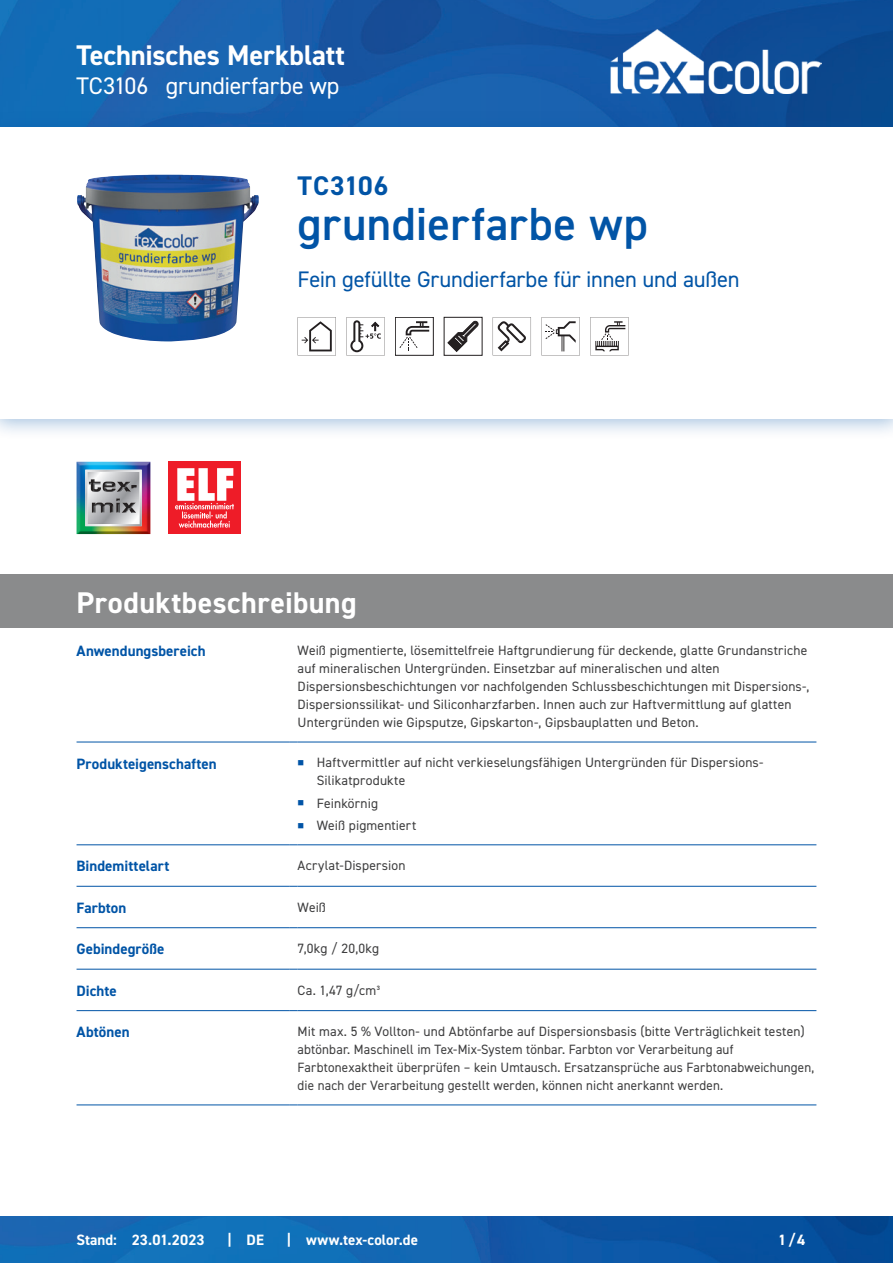
<style>
.page{position:relative;width:893px;height:1263px;background:#fff}
.page>*{position:absolute;margin:0;border:0;box-sizing:border-box;transform-origin:0 0}
.CB_AF_Produktname{font:600 46.5px "DIN2014";letter-spacing:.01em;color:#0154a6}
.CB_AF_Kapitel_Uebers{font:700 30px "DIN2014";letter-spacing:.015em;color:#fff}
.CB_AF_Kopf_TM{font:700 28.5px "DIN2014";letter-spacing:-.005em;color:#fff}
.CB_AF_Produktkuerzel{font:700 27px "DIN2014";letter-spacing:.035em;color:#0154a6}
.CB_AF_Kopf_Produktna{font:24px "DIN2014";letter-spacing:-.005em;color:#fff}
.CB_AF_Subline_Produk{font:22.5px "DIN2014";letter-spacing:-.01em;color:#0154a6}
.CB_AF_Abschnitt_Uebe{font:700 15px "DIN2014";letter-spacing:.005em;color:#0154a6}
.CB_AF_Fuß_Stand_link{font:700 15px "DIN2014";letter-spacing:.005em;color:#fff}
.CB_AF_Text_Standard{font:13.5px/18px "DIN2014";letter-spacing:.01em;color:#3e3e3f}
</style>
<div class="page">
<img style="left:0;top:0;width:893px;height:111px">
<img style="left:0;top:1216px;width:893px;height:47px">
<div style="left:0;top:111px;width:893px;height:329px;background:#0154a6;opacity:.35"></div>
<div style="left:0;top:128px;width:893px;height:291px;background:#fff"></div>
<img style="left:77px;top:174px;width:182px;height:168px">
<svg style="left:298px;top:317px;width:38px;height:38px"></svg>
<svg style="left:346px;top:317px;width:39px;height:38px"></svg>
<div style="left:395px;top:317px;width:38px;height:38px;border:1px solid #231f20"></div>
<svg style="left:399px;top:321px;width:30px;height:30px"></svg>
<svg style="left:448px;top:321px;width:30px;height:31px"></svg>
<svg style="left:493px;top:317px;width:38px;height:38px"></svg>
<svg style="left:541px;top:317px;width:39px;height:38px"></svg>
<svg style="left:590px;top:317px;width:39px;height:38px"></svg>
<img style="left:77px;top:462px;width:73px;height:72px">
<img style="left:85px;top:470px;width:57px;height:56px">
<svg style="left:89px;top:479px;width:27px;height:13px"></svg>
<img style="left:117px;top:482px;width:20px;height:10px">
<img style="left:120px;top:503px;width:16px;height:10px">
<img style="left:92px;top:498px;width:28px;height:15px">
<div style="left:168px;top:462px;width:73px;height:72px;background:#ee1c28"></div>
<svg style="left:175px;top:468px;width:59px;height:60px"></svg>
<hr style="left:77px;top:742px;width:212px;height:1px;background:#0154a6">
<hr style="left:298px;top:742px;width:518px;height:1px;background:#0154a6">
<hr style="left:77px;top:844px;width:212px;height:1px;background:#0154a6">
<hr style="left:298px;top:844px;width:518px;height:1px;background:#0154a6">
<hr style="left:77px;top:886px;width:212px;height:1px;background:#0154a6">
<hr style="left:298px;top:886px;width:518px;height:1px;background:#0154a6">
<hr style="left:77px;top:927px;width:212px;height:1px;background:#0154a6">
<hr style="left:298px;top:927px;width:518px;height:1px;background:#0154a6">
<hr style="left:77px;top:969px;width:212px;height:1px;background:#0154a6">
<hr style="left:298px;top:969px;width:518px;height:1px;background:#0154a6">
<hr style="left:77px;top:1010px;width:212px;height:1px;background:#0154a6">
<hr style="left:298px;top:1010px;width:518px;height:1px;background:#0154a6">
<hr style="left:77px;top:1104px;width:212px;height:1px;background:#0154a6">
<hr style="left:298px;top:1104px;width:518px;height:1px;background:#0154a6">
<div style="left:0;top:574px;width:893px;height:54px;background:#8a8b8c"></div>
<img style="left:610px;top:30px;width:211px;height:64px">
<p class="CB_AF_Kopf_TM" style="left:77px;top:36px;width:270px">Technisches Merkblatt</p>
<p class="CB_AF_Kopf_Produktna" style="left:77px;top:71px;width:74px">TC3106</p>
<p class="CB_AF_Kopf_Produktna" style="left:166px;top:71px;width:175px">grundierfarbe wp</p>
<p class="CB_AF_Produktkuerzel" style="left:298px;top:168px;width:92px">TC3106</p>
<p class="CB_AF_Produktname" style="left:298px;top:193px;width:352px">grundierfarbe wp</p>
<p class="CB_AF_Subline_Produk" style="left:298px;top:266px;width:443px">Fein gefüllte Grundierfarbe für innen und außen</p>
<p class="CB_AF_Kapitel_Uebers" style="left:77px;top:582px;width:282px">Produktbeschreibung</p>
<p class="CB_AF_Abschnitt_Uebe" style="left:77px;top:641px;width:131px">Anwendungsbereich</p>
<p class="CB_AF_Text_Standard" style="left:298px;top:641px;width:513px">Weiß pigmentierte, lösemittelfreie Haftgrundierung für deckende, glatte Grundanstriche auf mineralischen Untergründen. Einsetzbar auf mineralischen und alten Dispersionsbeschichtungen vor nachfolgenden Schlussbeschichtungen mit Dispersions-, Dispersionssilikat- und Siliconharzfarben. Innen auch zur Haftvermittlung auf glatten Untergründen wie Gipsputze, Gipskarton-, Gipsbauplatten und Beton.</p>
<p class="CB_AF_Abschnitt_Uebe" style="left:77px;top:753px;width:142px">Produkteigenschaften</p>
<p class="CB_AF_Text_Standard" style="left:317px;top:753px;width:448px">Haftvermittler auf nicht verkieselungsfähigen Untergründen für Dispersions-<br>Silikatprodukte</p>
<p class="CB_AF_Text_Standard" style="left:317px;top:794px;width:63px">Feinkörnig</p>
<p class="CB_AF_Text_Standard" style="left:317px;top:816px;width:101px">Weiß pigmentiert</p>
<p class="CB_AF_Abschnitt_Uebe" style="left:77px;top:856px;width:94px">Bindemittelart</p>
<p class="CB_AF_Text_Standard" style="left:298px;top:856px;width:109px">Acrylat-Dispersion</p>
<p class="CB_AF_Abschnitt_Uebe" style="left:77px;top:898px;width:51px">Farbton</p>
<p class="CB_AF_Text_Standard" style="left:298px;top:898px;width:30px">Weiß</p>
<p class="CB_AF_Abschnitt_Uebe" style="left:77px;top:939px;width:90px">Gebindegröße</p>
<p class="CB_AF_Text_Standard" style="left:298px;top:939px;width:83px">7,0kg / 20,0kg</p>
<p class="CB_AF_Abschnitt_Uebe" style="left:77px;top:980px;width:42px">Dichte</p>
<p class="CB_AF_Text_Standard" style="left:298px;top:981px;width:84px">Ca. 1,47 g/cm³</p>
<p class="CB_AF_Abschnitt_Uebe" style="left:77px;top:1022px;width:55px">Abtönen</p>
<p class="CB_AF_Text_Standard" style="left:298px;top:1022px;width:518px">Mit max. 5 % Vollton- und Abtönfarbe auf Dispersionsbasis (bitte Verträglichkeit testen) abtönbar. Maschinell im Tex-Mix-System tönbar. Farbton vor Verarbeitung auf Farbtonexaktheit überprüfen – kein Umtausch. Ersatzansprüche aus Farbtonabweichungen, die nach der Verarbeitung gestellt werden, können nicht anerkannt werden.</p>
<p class="CB_AF_Fuß_Stand_link" style="left:77px;top:1230px;width:42px">Stand:</p>
<p class="CB_AF_Fuß_Stand_link" style="left:132px;top:1230px;width:74px">23.01.2023</p>
<p class="CB_AF_Fuß_Stand_link" style="left:227px;top:1229px;width:6px">|</p>
<p class="CB_AF_Fuß_Stand_link" style="left:247px;top:1230px;width:19px">DE</p>
<p class="CB_AF_Fuß_Stand_link" style="left:287px;top:1229px;width:6px">|</p>
<p class="CB_AF_Fuß_Stand_link" style="left:306px;top:1230px;width:113px">www.tex-color.de</p>
<p class="CB_AF_Fuß_Stand_link" style="left:778px;top:1230px;width:29px">1/4</p>
</div>
